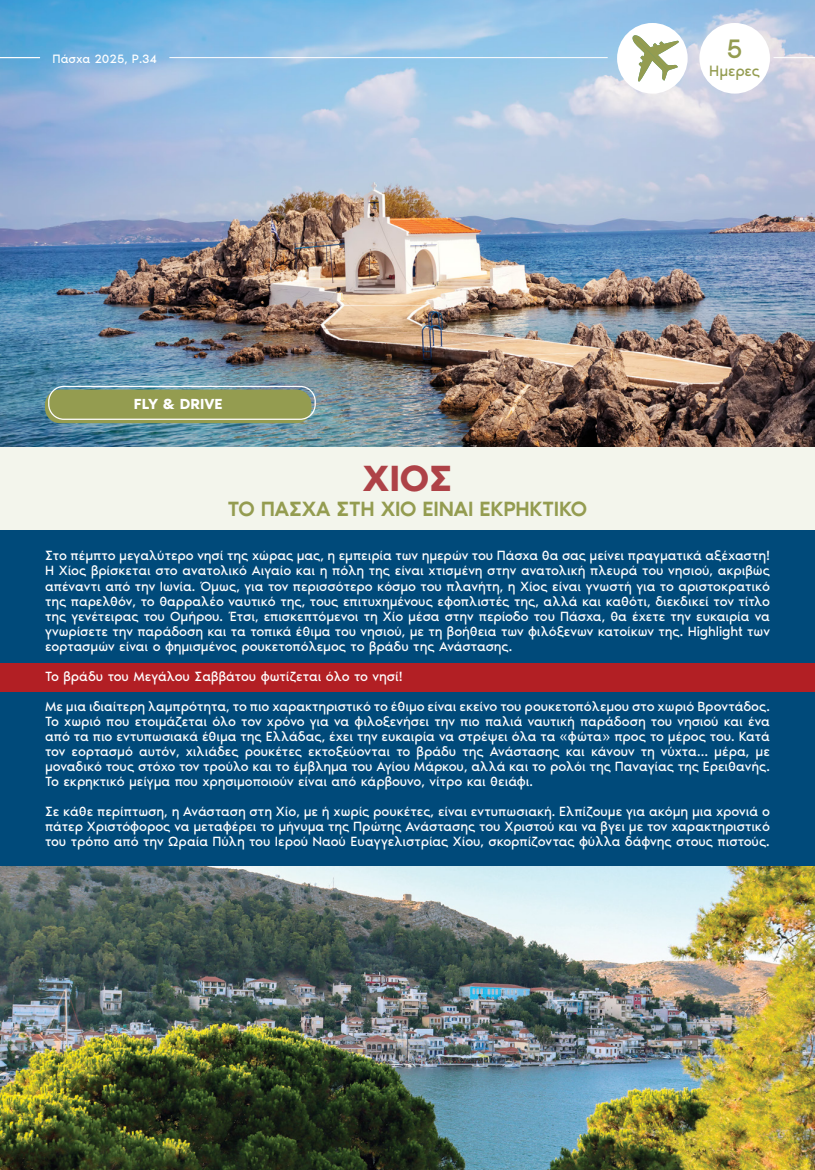
<style>
.page{position:relative;width:815px;height:1170px;background:#fff}
.page>*{position:absolute;margin:0;border:0;box-sizing:border-box;transform-origin:0 0}
.t1{font:600 37.5px "Noir Pro";color:#ae4247}
.t2{font:27.5px "Noir Pro";color:#949c50}
.t3{font:500 21.25px "Noir Pro";letter-spacing:-.01em;color:#949c50}
.t4{font:15.38px "Noir Pro";letter-spacing:-.01em;color:#949c50}
.t5{font:600 15px "Noir Pro";letter-spacing:-.005em;color:#fff}
.t6{font:13.75px/15px "Noir Pro";letter-spacing:-.01em;color:#fff;text-align:justify}
.t7{font:12.5px "Noir Pro";color:#fff}
</style>
<div class="page">
<div style="left:0;top:0;width:815px;height:1169px;background:#f3f5ec"></div>
<img style="left:0;top:0;width:815px;height:446px">
<div style="left:0;top:530px;width:815px;height:335px;background:#004a7a"></div>
<hr style="left:0;top:57px;width:40px;height:1px;background:#fff">
<hr style="left:169px;top:57px;width:439px;height:1px;background:#fff">
<div style="left:699px;top:23px;width:71px;height:71px;background:#fff;border-radius:50%"></div>
<div style="left:617px;top:23px;width:71px;height:71px;background:#fff;border-radius:50%"></div>
<svg style="left:632px;top:35px;width:47px;height:47px"></svg>
<div style="left:0;top:663px;width:815px;height:28px;background:#b21f24"></div>
<img style="left:0;top:866px;width:815px;height:303px">
<div style="left:45px;top:389px;width:266px;height:34px;background:#949c50;border-radius:15px"></div>
<div style="left:48px;top:386px;width:268px;height:34px;border:1px solid #fff;border-radius:15px"></div>
<hr style="left:774px;top:57px;width:41px;height:1px;background:#fff">
<p class="t7" style="left:53px;top:49px;width:106px">Πάσχα 2025, P.34</p>
<h2 class="t2" style="left:727px;top:27px;width:18px">5</h2>
<p class="t4" style="left:709px;top:59px;width:52px">Ημερες</p>
<p class="t5" style="left:134px;top:392px;width:90px">FLY &amp; DRIVE</p>
<h1 class="t1" style="left:362px;top:449px;width:91px">ΧΙΟΣ</h1>
<h3 class="t3" style="left:228px;top:491px;width:359px">ΤΟ ΠΆΣΧΑ ΣΤΗ ΧΊΟ ΕΊΝΑΙ ΕΚΡΗΚΤΙΚΌ</h3>
<p class="t6" style="left:45px;top:547px;width:727px">Στο πέμπτο μεγαλύτερο νησί της χώρας μας, η εμπειρία των ημερών του Πάσχα θα σας μείνει πραγματικά αξέχαστη!<br>Η Χίος βρίσκεται στο ανατολικό Αιγαίο και η πόλη της είναι χτισμένη στην ανατολική πλευρά του νησιού, ακριβώς απέναντι από την Ιωνία. Όμως, για τον περισσότερο κόσμο του πλανήτη, η Χίος είναι γνωστή για το αριστοκρατικό της παρελθόν, το θαρραλέο ναυτικό της, τους επιτυχημένους εφοπλιστές της, αλλά και καθότι, διεκδικεί τον τίτλο της γενέτειρας του Ομήρου. Έτσι, επισκεπτόμενοι τη Χίο μέσα στην περίοδο του Πάσχα, θα έχετε την ευκαιρία να γνωρίσετε την παράδοση και τα τοπικά έθιμα του νησιού, με τη βοήθεια των φιλόξενων κατοίκων της. Highlight των εορτασμών είναι ο φημισμένος ρουκετοπόλεμος το βράδυ της Ανάστασης.</p>
<p class="t6" style="left:45px;top:660px;width:726px;line-height:30px">Το βράδυ του Μεγάλου Σαββάτου φωτίζεται όλο το νησί!<br>Με μια ιδιαίτερη λαμπρότητα, το πιο χαρακτηριστικό το έθιμο είναι εκείνο του ρουκετοπόλεμου στο χωριό Βροντάδος.</p>
<p class="t6" style="left:45px;top:712px;width:727px">Το χωριό που ετοιμάζεται όλο τον χρόνο για να φιλοξενήσει την πιο παλιά ναυτική παράδοση του νησιού και ένα από τα πιο εντυπωσιακά έθιμα της Ελλάδας, έχει την ευκαιρία να στρέψει όλα τα «φώτα» προς το μέρος του. Κατά τον εορτασμό αυτόν, χιλιάδες ρουκέτες εκτοξεύονται το βράδυ της Ανάστασης και κάνουν τη νύχτα… μέρα, με μοναδικό τους στόχο τον τρούλο και το έμβλημα του Αγίου Μάρκου, αλλά και το ρολόι της Παναγίας της Ερειθανής.<br>Το εκρηκτικό μείγμα που χρησιμοποιούν είναι από κάρβουνο, νίτρο και θειάφι.</p>
<p class="t6" style="left:45px;top:802px;width:726px">Σε κάθε περίπτωση, η Ανάσταση στη Χίο, με ή χωρίς ρουκέτες, είναι εντυπωσιακή. Ελπίζουμε για ακόμη μια χρονιά ο πάτερ Χριστόφορος να μεταφέρει το μήνυμα της Πρώτης Ανάστασης του Χριστού και να βγει με τον χαρακτηριστικό του τρόπο από την Ωραία Πύλη του Ιερού Ναού Ευαγγελιστρίας Χίου, σκορπίζοντας φύλλα δάφνης στους πιστούς.</p>
</div>
